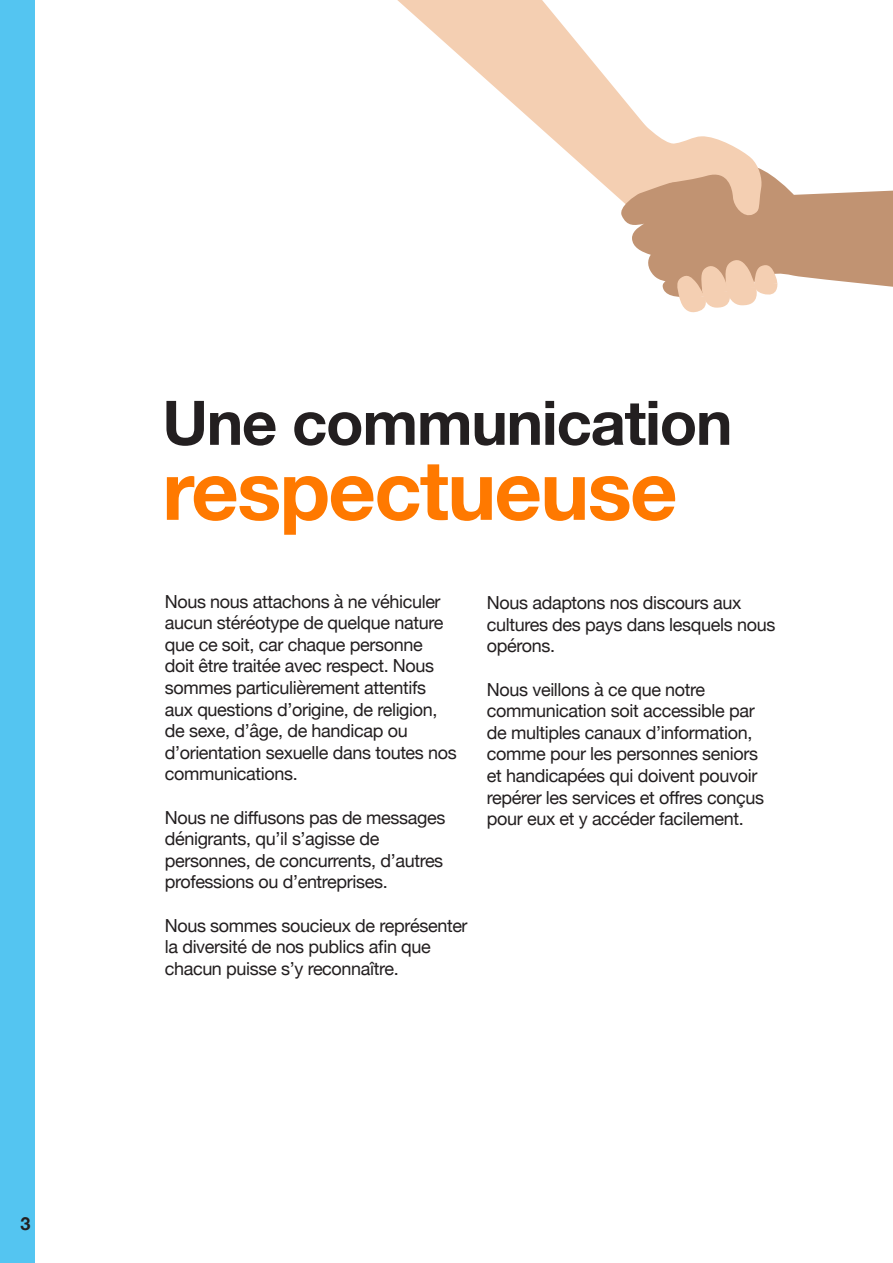
<style>
.page{position:relative;width:893px;height:1263px;background:#fff}
.page>*{position:absolute;margin:0;border:0;box-sizing:border-box;transform-origin:0 0}
.t1{font:700 82.5px "Helvetica Neue";letter-spacing:-.02em;color:#ff7900}
.t2{font:700 61.5px "Helvetica Neue";letter-spacing:-.02em;color:#231f20}
.t3{font:18px/21.6px "Helvetica Neue";letter-spacing:-.02em;color:#231f20}
.t4{font:700 18px "Helvetica Neue";color:#231f20}
</style>
<div class="page">
<div style="left:0;top:0;width:34px;height:1263px;background:#54c5f1"></div>
<svg style="left:397px;top:0;width:244px;height:197px"></svg>
<svg style="left:618px;top:120px;width:275px;height:193px"></svg>
<p class="t4" style="left:21px;top:1210px;width:12px">3</p>
<p class="t2" style="left:162px;top:375px;width:572px">Une communication</p>
<p class="t1" style="left:162px;top:426px;width:517px">respectueuse</p>
<p class="t3" style="left:165px;top:591px;width:294px">Nous nous attachons à ne véhiculer aucun stéréotype de quelque nature que ce soit, car chaque personne<br>doit être traitée avec respect. Nous sommes particulièrement attentifs aux questions d’origine, de religion, de sexe, d’âge, de handicap ou d’orientation sexuelle dans toutes nos communications.</p>
<p class="t3" style="left:165px;top:807px;width:282px">Nous ne diffusons pas de messages dénigrants, qu’il s’agisse de personnes, de concurrents, d’autres professions ou d’entreprises.</p>
<p class="t3" style="left:165px;top:915px;width:304px">Nous sommes soucieux de représenter la diversité de nos publics afin que chacun puisse s’y reconnaître.</p>
<p class="t3" style="left:487px;top:593px;width:290px">Nous adaptons nos discours aux cultures des pays dans lesquels nous opérons.</p>
<p class="t3" style="left:487px;top:679px;width:279px">Nous veillons à ce que notre communication soit accessible par de multiples canaux d’information, comme pour les personnes seniors et handicapées qui doivent pouvoir repérer les services et offres conçus pour eux et y accéder facilement.</p>
</div>
